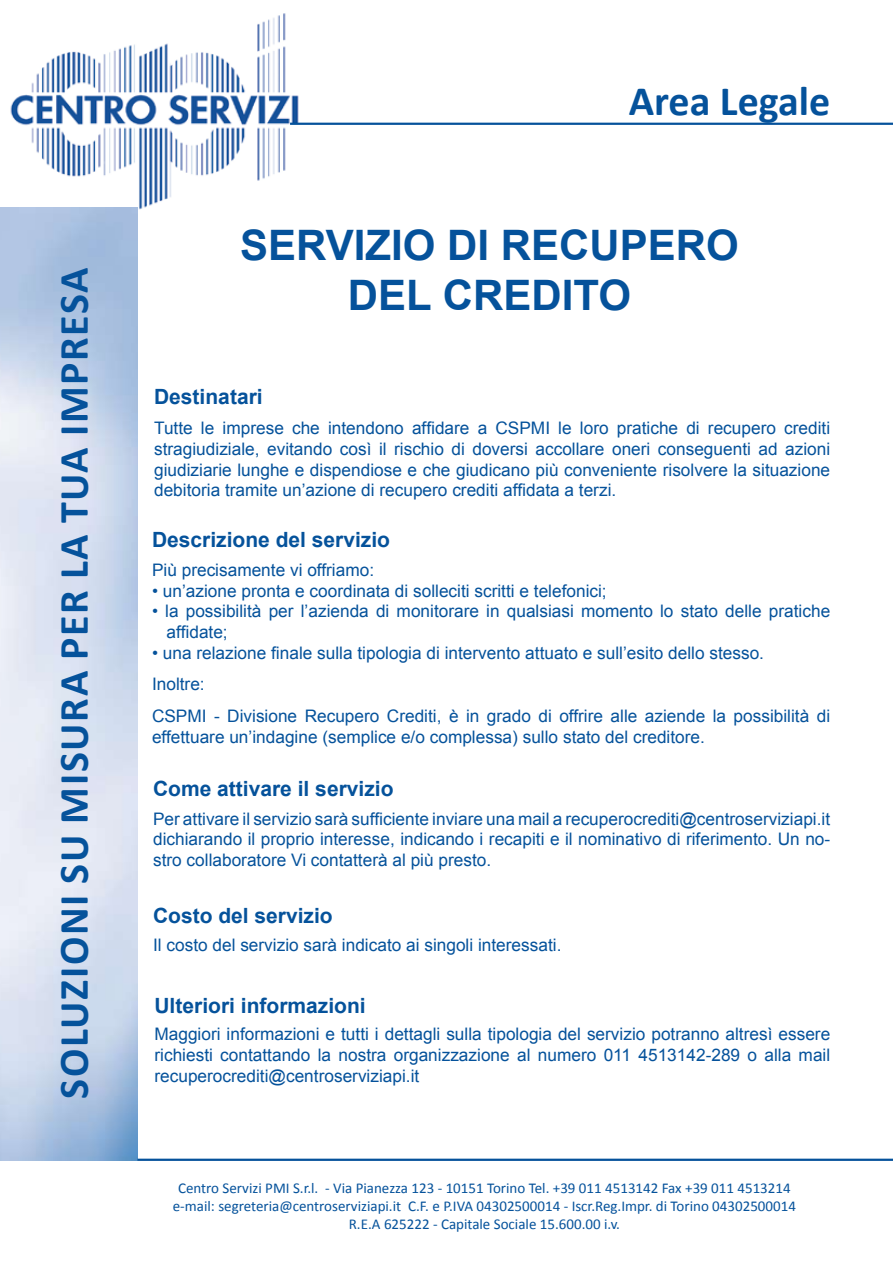
<style>
.page{position:relative;width:893px;height:1263px;background:#fff}
.page>*{position:absolute;margin:0;border:0;box-sizing:border-box;transform-origin:0 0}
.t1{font:700 42px "Calibri";letter-spacing:.04em;color:#05529b}
.t2{font:700 42px/50.4px "Arial";color:#05529b;text-align:center}
.t3{font:700 21px "Arial";color:#05529b}
.t4{font:17.25px/20.7px "Arial";color:#05529b;text-align:justify}
.t5{font:15px/18px "Calibri";color:#05529b;text-align:center}
</style>
<div class="page">
<img style="left:1px;top:13px;width:306px;height:197px">
<img style="left:0;top:208px;width:138px;height:953px">
<hr style="left:290px;top:123px;width:603px;height:2px;background:#05529b">
<hr style="left:137px;top:1159px;width:756px;height:2px;background:#05529b">
<h1 class="t1" style="left:48px;top:1099px;width:833px;rotate:-90deg">Soluzioni su misura per la tua impresa</h1>
<h1 class="t1" style="left:629px;top:75px;width:203px">Area Legale</h1>
<h1 class="t2" style="left:240px;top:221px;width:500px">SERVIZIO DI RECUPERO<br>DEL CREDITO</h1>
<p class="t3" style="left:154px;top:383px;width:110px">Destinatari</p>
<p class="t4" style="left:154px;top:418px;width:678px">Tutte le imprese che intendono affidare a CSPMI le loro pratiche di recupero crediti stragiudiziale, evitando così il rischio di doversi accollare oneri conseguenti ad azioni giudiziarie lunghe e dispendiose e che giudicano più conveniente risolvere la situazione debitoria tramite un’azione di recupero crediti affidata a terzi.</p>
<p class="t3" style="left:152px;top:526px;width:240px">Descrizione del servizio</p>
<p class="t4" style="left:152px;top:560px;width:224px">Più precisamente vi offriamo:</p>
<p class="t4" style="left:152px;top:580px;width:456px">• un’azione pronta e coordinata di solleciti scritti e telefonici;</p>
<p class="t4" style="left:166px;top:601px;width:665px;text-indent:-14px">• la possibilità per l’azienda di monitorare in qualsiasi momento lo stato delle pratiche affidate;</p>
<p class="t4" style="left:152px;top:637px;width:680px;line-height:31.5px;text-align:left">• una relazione finale sulla tipologia di intervento attuato e sull’esito dello stesso.<br>Inoltre:<br>CSPMI - Divisione Recupero Crediti, è in grado di offrire alle aziende la possibilità di</p>
<p class="t4" style="left:152px;top:726px;width:554px">effettuare un’indagine (semplice e/o complessa) sullo stato del creditore.</p>
<p class="t3" style="left:153px;top:775px;width:242px">Come attivare il servizio</p>
<p class="t4" style="left:153px;top:808px;width:679px">Per attivare il servizio sarà sufficiente inviare una mail a recuperocrediti@centroserviziapi.it dichiarando il proprio interesse, indicando i recapiti e il nominativo di riferimento. Un no&shy;stro collaboratore Vi contatterà al più presto.</p>
<p class="t3" style="left:153px;top:902px;width:181px">Costo del servizio</p>
<p class="t4" style="left:153px;top:934px;width:410px">Il costo del servizio sarà indicato ai singoli interessati.</p>
<p class="t3" style="left:154px;top:991px;width:213px">Ulteriori informazioni</p>
<p class="t4" style="left:154px;top:1024px;width:677px">Maggiori informazioni e tutti i dettagli sulla tipologia del servizio potranno altresì essere richiesti contattando la nostra organizzazione al numero 011 4513142-289 o alla mail recuperocrediti@centroserviziapi.it</p>
<p class="t5" style="left:173px;top:1178px;width:625px">Centro Servizi PMI S.r.l. - Via Pianezza 123 - 10151 Torino Tel. +39 011 4513142 Fax +39 011 4513214 e-mail: segreteria@centroserviziapi.it C.F. e P.IVA 04302500014 - Iscr.Reg.Impr. di Torino 04302500014<br>R.E.A 625222 - Capitale Sociale 15.600.00 i.v.</p>
</div>
